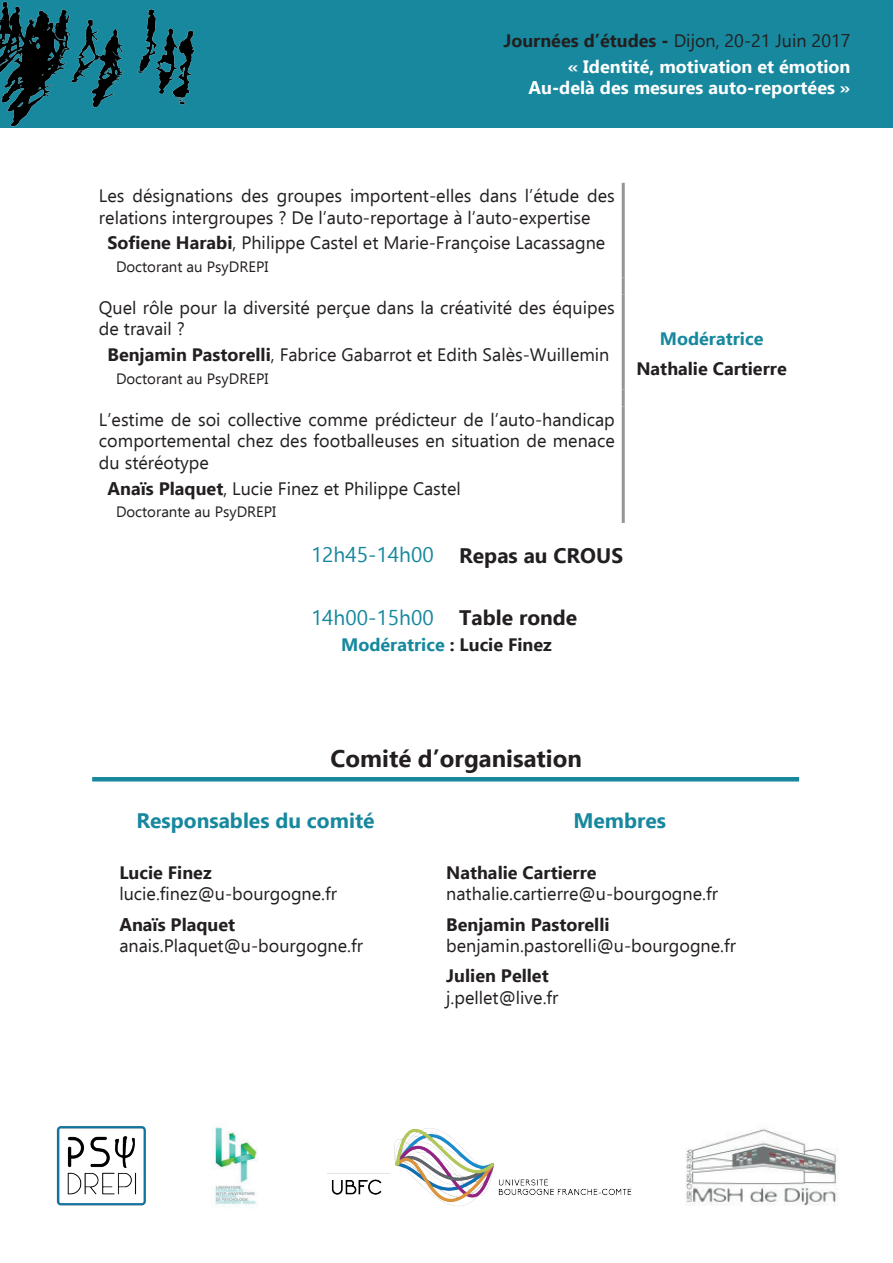
<style>
.page{position:relative;width:893px;height:1263px;background:#fff}
.page>*{position:absolute;margin:0;border:0;box-sizing:border-box;transform-origin:0 0}
.t1{font:700 24px "Ebrima";color:#231f20}
.t2{font:700 21px "Ebrima";color:#17889e}
.t3{font:700 21px "Ebrima";color:#231f20}
.t4{font:21px "Ebrima";color:#17889e}
.t5{font:18px/21.6px "Ebrima";color:#231f20}
.t6{font:700 18px/25.8px "Ebrima";color:#fff;text-align:right}
.t7{font:700 18px "Ebrima";color:#231f20}
.t8{font:700 18px "Ebrima";color:#17889e}
.t9{font:15px "Ebrima";color:#231f20}
.s1{color:#231f20}
.s2{font-weight:400;color:#231f20}
.s3{font-weight:700}
.s4{font-weight:400;color:#17889e}
.s5{font-weight:700;color:#231f20}
</style>
<div class="page">
<div style="left:197px;top:1px;width:696px;height:127px;background:#17889e"></div>
<hr style="left:622px;top:183px;width:3px;height:95px;background:#939598">
<hr style="left:622px;top:278px;width:3px;height:17px;background:#939598">
<hr style="left:622px;top:295px;width:3px;height:94px;background:#939598">
<hr style="left:622px;top:389px;width:3px;height:17px;background:#939598">
<hr style="left:622px;top:406px;width:3px;height:117px;background:#939598">
<img style="left:0;top:0;width:197px;height:128px">
<hr style="left:92px;top:777px;width:327px;height:4px;background:#17889e">
<hr style="left:419px;top:777px;width:380px;height:4px;background:#17889e">
<img style="left:56px;top:1126px;width:90px;height:80px">
<img style="left:214px;top:1127px;width:44px;height:78px">
<img style="left:327px;top:1128px;width:305px;height:78px">
<img style="left:685px;top:1128px;width:154px;height:78px">
<p class="t6" style="left:503px;top:28px;width:349px"><span class="s1">Journées d’études -</span> <span class="s2">Dijon, 20-21 Juin 2017 </span>« Identité, motivation et émotion</p>
<p class="t6" style="left:528px;top:76px;width:323px">Au-delà des mesures auto-reportées »</p>
<p class="t5" style="left:99px;top:184px;width:517px">Les désignations des groupes importent-elles dans l’étude des relations intergroupes ? De l’auto-reportage à l’auto-expertise</p>
<p class="t5" style="left:107px;top:232px;width:499px"><span class="s3">Sofiene Harabi</span>, Philippe Castel et Marie-Françoise Lacassagne</p>
<p class="t9" style="left:116px;top:256px;width:154px">Doctorant au PsyDREPI</p>
<p class="t5" style="left:99px;top:296px;width:517px">Quel rôle pour la diversité perçue dans la créativité des équipes de travail ?</p>
<p class="t5" style="left:107px;top:344px;width:503px"><span class="s3">Benjamin Pastorelli</span>, Fabrice Gabarrot et Edith Salès-Wuillemin</p>
<p class="t9" style="left:116px;top:367px;width:154px">Doctorant au PsyDREPI</p>
<p class="t5" style="left:99px;top:408px;width:517px;text-align:justify">L’estime de soi collective comme prédicteur de l’auto-handicap comportemental chez des footballeuses en situation de menace du stéréotype</p>
<p class="t5" style="left:107px;top:477px;width:355px"><span class="s3">Anaïs Plaquet</span>, Lucie Finez et Philippe Castel</p>
<p class="t9" style="left:116px;top:501px;width:162px">Doctorante au PsyDREPI</p>
<p class="t3" style="left:311px;top:539px;width:314px"><span class="s4">12h45-14h00</span> Repas au CROUS</p>
<p class="t8" style="left:660px;top:325px;width:105px">Modératrice</p>
<p class="t7" style="left:636px;top:355px;width:152px">Nathalie Cartierre</p>
<p class="t4" style="left:311px;top:603px;width:268px">14h00-15h00 <span class="s5">Table ronde</span></p>
<p class="t8" style="left:341px;top:631px;width:212px">Modératrice <span class="s1">: Lucie Finez</span></p>
<h1 class="t1" style="left:331px;top:740px;width:253px">Comité d’organisation</h1>
<p class="t2" style="left:137px;top:805px;width:239px">Responsables du comité</p>
<p class="t2" style="left:573px;top:805px;width:94px">Membres</p>
<p class="t7" style="left:119px;top:859px;width:94px">Lucie Finez</p>
<p class="t5" style="left:119px;top:883px;width:219px">lucie.finez@u-bourgogne.fr</p>
<p class="t7" style="left:119px;top:911px;width:117px">Anaïs Plaquet</p>
<p class="t5" style="left:119px;top:934px;width:245px">anais.Plaquet@u-bourgogne.fr</p>
<p class="t7" style="left:446px;top:859px;width:152px">Nathalie Cartierre</p>
<p class="t5" style="left:446px;top:883px;width:273px">nathalie.cartierre@u-bourgogne.fr</p>
<p class="t7" style="left:446px;top:911px;width:165px">Benjamin Pastorelli</p>
<p class="t5" style="left:446px;top:934px;width:291px">benjamin.pastorelli@u-bourgogne.fr</p>
<p class="t7" style="left:446px;top:962px;width:104px">Julien Pellet</p>
<p class="t5" style="left:446px;top:986px;width:114px">j.pellet@live.fr</p>
</div>
